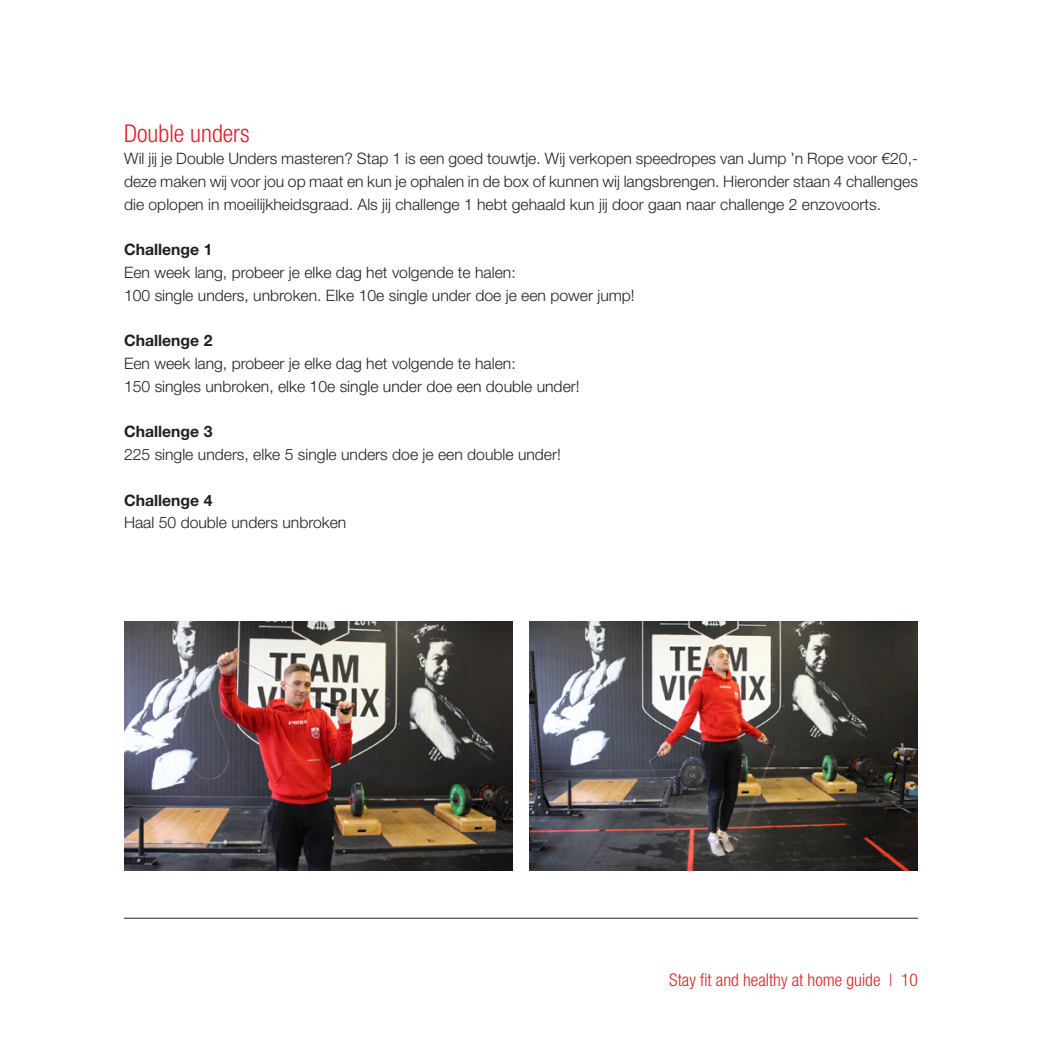
<style>
.page{position:relative;width:1042px;height:1042px;background:#fff}
.page>*{position:absolute;margin:0;border:0;box-sizing:border-box;transform-origin:0 0}
.t1{font:300 condensed 24.5px "Helvetica Neue LT Std";color:#da2128}
.t2{font:300 condensed 17.5px "Helvetica Neue LT Std";color:#da2128}
.t3{font:300 15.75px/22.8px "Helvetica Neue LT Std";color:#231f20;text-align:justify}
.t4{font:700 15.75px "Helvetica Neue LT Std";color:#231f20}
</style>
<div class="page">
<hr style="left:124px;top:918px;width:794px;height:1px;background:#231f20">
<img style="left:124px;top:622px;width:388px;height:248px">
<img style="left:530px;top:622px;width:388px;height:248px">
<p class="t1" style="left:124px;top:119px;width:127px">Double unders</p>
<p class="t3" style="left:124px;top:147px;width:795px">Wil jij je Double Unders masteren? Stap 1 is een goed touwtje. Wij verkopen speedropes van Jump ’n Rope voor €20,- deze maken wij voor jou op maat en kun je ophalen in de box of kunnen wij langsbrengen. Hieronder staan 4 challenges die oplopen in moeilijkheidsgraad. Als jij challenge 1 hebt gehaald kun jij door gaan naar challenge 2 enzovoorts.</p>
<p class="t4" style="left:124px;top:240px;width:90px">Challenge 1</p>
<p class="t3" style="left:124px;top:261px;width:393px">Een week lang, probeer je elke dag het volgende te halen:</p>
<p class="t3" style="left:124px;top:283px;width:512px">100 single unders, unbroken. Elke 10e single under doe je een power jump!</p>
<p class="t4" style="left:124px;top:331px;width:90px">Challenge 2</p>
<p class="t3" style="left:124px;top:352px;width:393px">Een week lang, probeer je elke dag het volgende te halen:</p>
<p class="t3" style="left:124px;top:374px;width:457px">150 singles unbroken, elke 10e single under doe een double under!</p>
<p class="t4" style="left:124px;top:422px;width:90px">Challenge 3</p>
<p class="t3" style="left:124px;top:443px;width:438px">225 single unders, elke 5 single unders doe je een double under!</p>
<p class="t4" style="left:124px;top:490px;width:90px">Challenge 4</p>
<p class="t3" style="left:124px;top:511px;width:224px">Haal 50 double unders unbroken</p>
<p class="t2" style="left:669px;top:970px;width:250px">Stay fit and healthy at home guide | 10</p>
</div>
